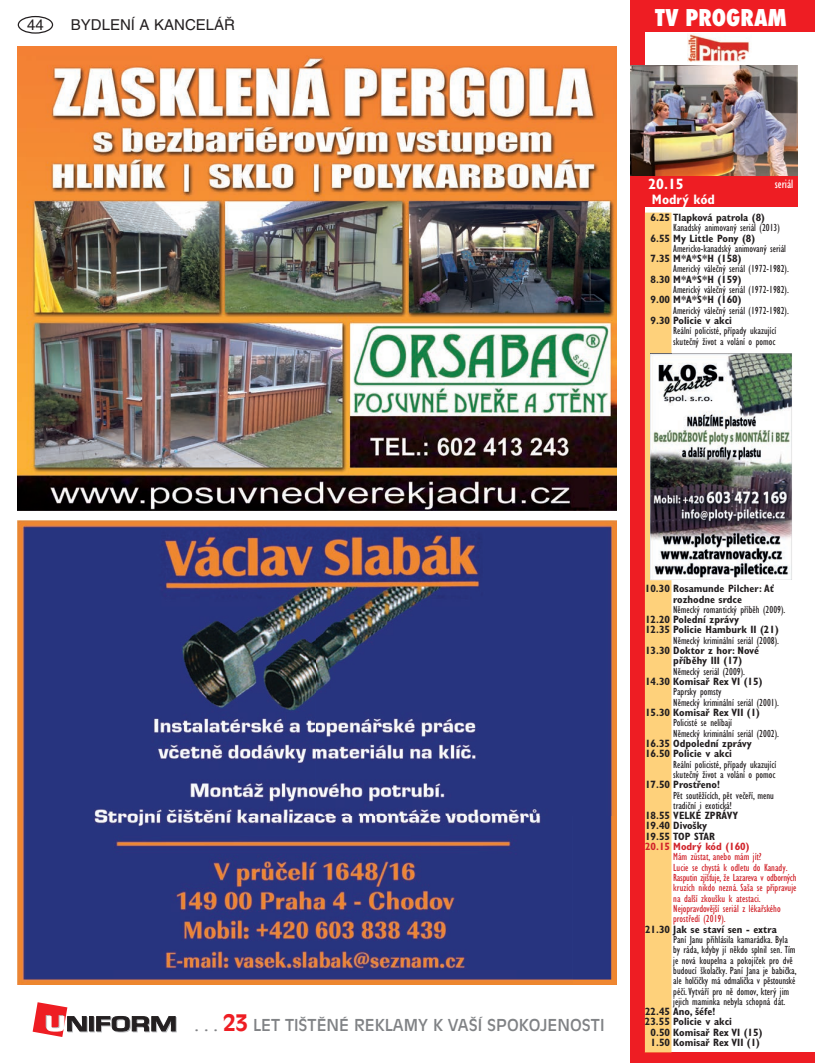
<style>
.page{position:relative;width:815px;height:1063px;background:#fff}
.page>*{position:absolute;margin:0;border:0;box-sizing:border-box;transform-origin:0 0}
.t1{font:800 condensed 22.5px "Futura";color:#fff}
.t2{font:16.25px "Antique Olive CE";color:#808285}
.t3{font:15px "Helvetica CE";color:#231f20}
.t4{font:700 condensed 15px "Gill Sans CE";color:#fff}
.t5{font:700 condensed 13.75px "Gill Sans CE";color:#fff}
.t6{font:condensed 12.5px "Gill Sans CE";color:#fff}
.t7{font:condensed 10.62px/10.4px "Gill Sans CE";color:#231f20}
.t8{font:700 condensed 10.62px/10.4px "Gill Sans CE";color:#231f20}
.t9{font:condensed 10.62px/10.4px "Gill Sans CE";color:#d1232a}
.t10{font:700 condensed 10.62px "Gill Sans CE";color:#d1232a}
.s1{font-weight:700;font-size:22.5px;color:#ee1d23}
</style>
<div class="page">
<div style="left:18px;top:16px;width:35px;height:18px;border:1px solid #231f20;border-radius:50%"></div>
<div style="left:90px;top:1017px;width:5px;height:15px;border:1px solid #bcbdc0"></div>
<hr style="left:89px;top:1017px;width:4px;height:14px;background:#231f20">
<div style="left:89px;top:1016px;width:5px;height:15px;border:1px solid #231f20"></div>
<svg style="left:96px;top:1016px;width:81px;height:16px"></svg>
<svg style="left:33px;top:1002px;width:55px;height:35px"></svg>
<div style="left:631px;top:0;width:184px;height:32px;background:#ee1d23"></div>
<div style="left:631px;top:175px;width:166px;height:32px;background:#ee1d23"></div>
<img style="left:687px;top:33px;width:63px;height:29px">
<div style="left:631px;top:0;width:14px;height:1063px;background:#ee1d23"></div>
<div style="left:631px;top:1052px;width:184px;height:11px;background:#ee1d23"></div>
<img style="left:631px;top:66px;width:166px;height:109px">
<img style="left:18px;top:521px;width:599px;height:464px">
<div style="left:645px;top:213px;width:26px;height:839px;background:#fed17b"></div>
<img style="left:650px;top:353px;width:142px;height:227px">
<img style="left:18px;top:46px;width:599px;height:464px">
<h3 class="t3" style="left:27px;top:16px;width:18px">44</h3>
<h3 class="t3" style="left:71px;top:16px;width:166px">BYDLENÍ A KANCELÁŘ</h3>
<h1 class="t1" style="left:655px;top:2px;width:133px">TV PROGRAM</h1>
<h3 class="t4" style="left:648px;top:175px;width:37px">20.15</h3>
<p class="t5" style="left:652px;top:191px;width:64px">Modrý kód</p>
<p class="t6" style="left:775px;top:176px;width:20px">seriál</p>
<p class="t8" style="left:651px;top:212px;width:116px">6.25 Tlapková patrola (8)</p>
<p class="t7" style="left:673px;top:222px;width:108px">Kanadský animovaný seriál (2013)</p>
<p class="t8" style="left:651px;top:233px;width:106px">6.55 My Little Pony (8)</p>
<p class="t7" style="left:673px;top:243px;width:114px">Americko-kanadský animovaný seriál</p>
<p class="t8" style="left:651px;top:253px;width:92px">7.35 M*A*S*H (158)</p>
<p class="t7" style="left:673px;top:264px;width:117px">Americký válečný seriál (1972-1982).</p>
<p class="t8" style="left:651px;top:274px;width:92px">8.30 M*A*S*H (159)</p>
<p class="t7" style="left:673px;top:284px;width:117px">Americký válečný seriál (1972-1982).</p>
<p class="t8" style="left:651px;top:295px;width:92px">9.00 M*A*S*H (160)</p>
<p class="t7" style="left:673px;top:305px;width:117px">Americký válečný seriál (1972-1982).</p>
<p class="t8" style="left:651px;top:315px;width:83px">9.30 Policie v akci</p>
<p class="t7" style="left:673px;top:326px;width:105px">Reální policisté, případy ukazující skutečný život a volání o pomoc</p>
<h2 class="t2" style="left:195px;top:1016px;width:411px">. . . <span class="s1">23</span> LET TIŠTĚNÉ REKLAMY K VAŠÍ SPOKOJENOSTI</h2>
<p class="t8" style="left:645px;top:583px;width:131px;text-align:center">10.30 Rosamunde Pilcher: Ať rozhodne srdce</p>
<p class="t7" style="left:673px;top:604px;width:114px">Německý romantický příběh (2009).</p>
<p class="t8" style="left:645px;top:614px;width:135px">12.20 Polední zprávy<br>12.35 Policie Hamburk II (21)</p>
<p class="t7" style="left:673px;top:635px;width:107px">Německý kriminální seriál (2008).</p>
<p class="t8" style="left:673px;top:645px;width:87px;text-indent:-28px">13.30 Doktor z hor: Nové příběhy III (17)</p>
<p class="t7" style="left:673px;top:666px;width:73px">Německý seriál (2009).</p>
<p class="t8" style="left:645px;top:676px;width:119px">14.30 Komisař Rex VI (15)</p>
<p class="t7" style="left:673px;top:687px;width:107px">Paprsky pomsty<br>Německý kriminální seriál (2001).</p>
<p class="t8" style="left:645px;top:707px;width:116px">15.30 Komisař Rex VII (1)</p>
<p class="t7" style="left:673px;top:718px;width:107px">Policisté se nelíbají<br>Německý kriminální seriál (2002).</p>
<p class="t8" style="left:645px;top:738px;width:108px">16.35 Odpolední zprávy<br>16.50 Policie v akci</p>
<p class="t7" style="left:673px;top:759px;width:105px">Reální policisté, případy ukazující skutečný život a volání o pomoc</p>
<p class="t8" style="left:645px;top:779px;width:76px">17.50 Prostřeno!</p>
<p class="t7" style="left:673px;top:790px;width:102px">Pět soutěžících, pět večeří, menu tradiční i exotická!</p>
<p class="t8" style="left:645px;top:810px;width:95px">18.55 VELKÉ ZPRÁVY<br>19.40 Divošky<br>19.55 TOP STAR</p>
<p class="t10" style="left:645px;top:840px;width:106px">20.15 Modrý kód (160)</p>
<p class="t9" style="left:673px;top:852px;width:125px">Mám zůstat, anebo mám jít?<br>Lucie se chystá k odletu do Kanady.<br>Rasputin zjišťuje, že Lazareva v odborných kruzích nikdo nezná. Saša se připravuje na další zkoušku k atestaci.<br>Nejopravdovější seriál z lékařského prostředí (2019).</p>
<p class="t8" style="left:645px;top:924px;width:133px">21.30 Jak se staví sen - extra</p>
<p class="t7" style="left:673px;top:934px;width:125px">Paní Janu přihlásila kamarádka. Byla by ráda, kdyby jí někdo splnil sen. Tím je nová koupelna a pokojíček pro dvě budoucí školačky. Paní Jana je babička, ale holčičky má odmalička v pěstounské péči. Vytváří pro ně domov, který jim jejich maminka nebyla schopná dát.</p>
<p class="t8" style="left:645px;top:1006px;width:72px">22.45 Ano, šéfe!</p>
<p class="t8" style="left:645px;top:1017px;width:89px">23.55 Policie v akci</p>
<p class="t8" style="left:651px;top:1027px;width:113px">0.50 Komisař Rex VI (15)</p>
<p class="t8" style="left:651px;top:1037px;width:111px">1.50 Komisař Rex VII (1)</p>
</div>
